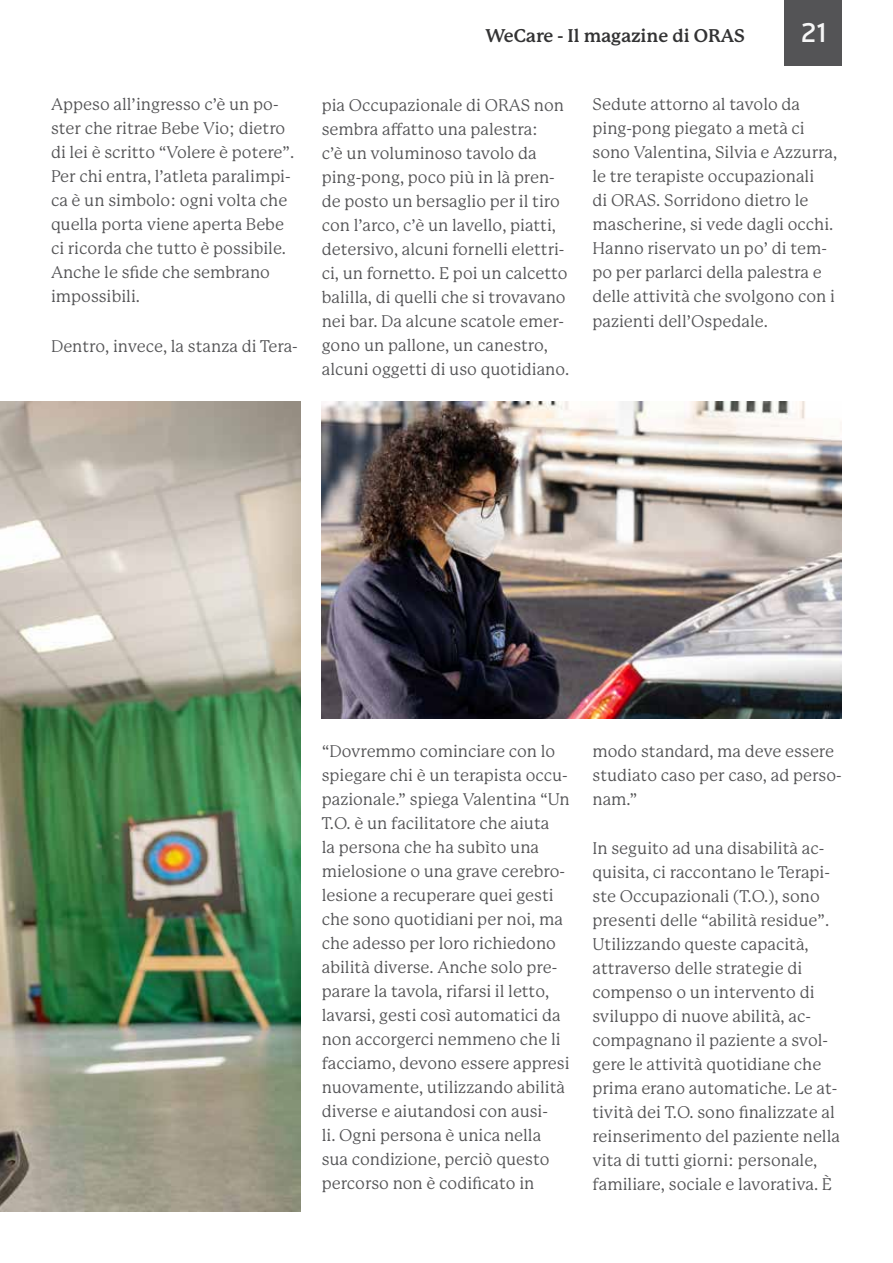
<style>
.page{position:relative;width:893px;height:1263px;background:#fff}
.page>*{position:absolute;margin:0;border:0;box-sizing:border-box;transform-origin:0 0}
.t1{font:600 27px "Neris";color:#f6f6f6}
.t2{font:700 18px "P22 Mackinac Pro";color:#333334}
.t3{font:16.5px/24px "P22 Mackinac Pro";color:#545456}
</style>
<div class="page">
<div style="left:785px;top:0;width:57px;height:66px;background:#545456"></div>
<img style="left:0;top:402px;width:300px;height:810px">
<img style="left:322px;top:402px;width:520px;height:317px">
<p class="t3" style="left:51px;top:93px;width:245px">Appeso all’ingresso c’è un po&shy;ster che ritrae Bebe Vio; dietro di lei è scritto “Volere è potere”.<br>Per chi entra, l’atleta paralimpi&shy;ca è un simbolo: ogni volta che quella porta viene aperta Bebe ci ricorda che tutto è possibile.<br>Anche le sfide che sembrano impossibili.</p>
<p class="t3" style="left:51px;top:334px;width:248px">Dentro, invece, la stanza di Tera-</p>
<p class="t2" style="left:485px;top:25px;width:261px">WeCare - Il magazine di ORAS</p>
<h1 class="t1" style="left:801px;top:14px;width:27px">21</h1>
<p class="t3" style="left:322px;top:93px;width:249px">pia Occupazionale di ORAS non sembra affatto una palestra:<br>c’è un voluminoso tavolo da ping-pong, poco più in là pren&shy;de posto un bersaglio per il tiro con l’arco, c’è un lavello, piatti, detersivo, alcuni fornelli elettri&shy;ci, un fornetto. E poi un calcetto balilla, di quelli che si trovavano nei bar. Da alcune scatole emer&shy;gono un pallone, un canestro, alcuni oggetti di uso quotidiano.</p>
<p class="t3" style="left:592px;top:93px;width:246px">Sedute attorno al tavolo da ping-pong piegato a metà ci sono Valentina, Silvia e Azzurra, le tre terapiste occupazionali<br>di ORAS. Sorridono dietro le mascherine, si vede dagli occhi.<br>Hanno riservato un po’ di tem&shy;po per parlarci della palestra e delle attività che svolgono con i pazienti dell’Ospedale.</p>
<p class="t3" style="left:322px;top:739px;width:250px">“Dovremmo cominciare con lo spiegare chi è un terapista occu&shy;pazionale.” spiega Valentina “Un<br>T.O. è un facilitatore che aiuta<br>la persona che ha subìto una mielosione o una grave cerebro&shy;lesione a recuperare quei gesti che sono quotidiani per noi, ma che adesso per loro richiedono abilità diverse. Anche solo pre&shy;parare la tavola, rifarsi il letto, lavarsi, gesti così automatici da non accorgerci nemmeno che li facciamo, devono essere appresi nuovamente, utilizzando abilità diverse e aiutandosi con ausi-<br>li. Ogni persona è unica nella sua condizione, perciò questo percorso non è codificato in</p>
<p class="t3" style="left:592px;top:739px;width:251px">modo standard, ma deve essere studiato caso per caso, ad perso&shy;nam.”</p>
<p class="t3" style="left:592px;top:836px;width:249px">In seguito ad una disabilità ac&shy;quisita, ci raccontano le Terapi&shy;ste Occupazionali (T.O.), sono presenti delle “abilità residue”.<br>Utilizzando queste capacità, attraverso delle strategie di compenso o un intervento di sviluppo di nuove abilità, ac&shy;compagnano il paziente a svol&shy;gere le attività quotidiane che prima erano automatiche. Le at&shy;tività dei T.O. sono finalizzate al reinserimento del paziente nella vita di tutti giorni: personale, familiare, sociale e lavorativa. È</p>
</div>
